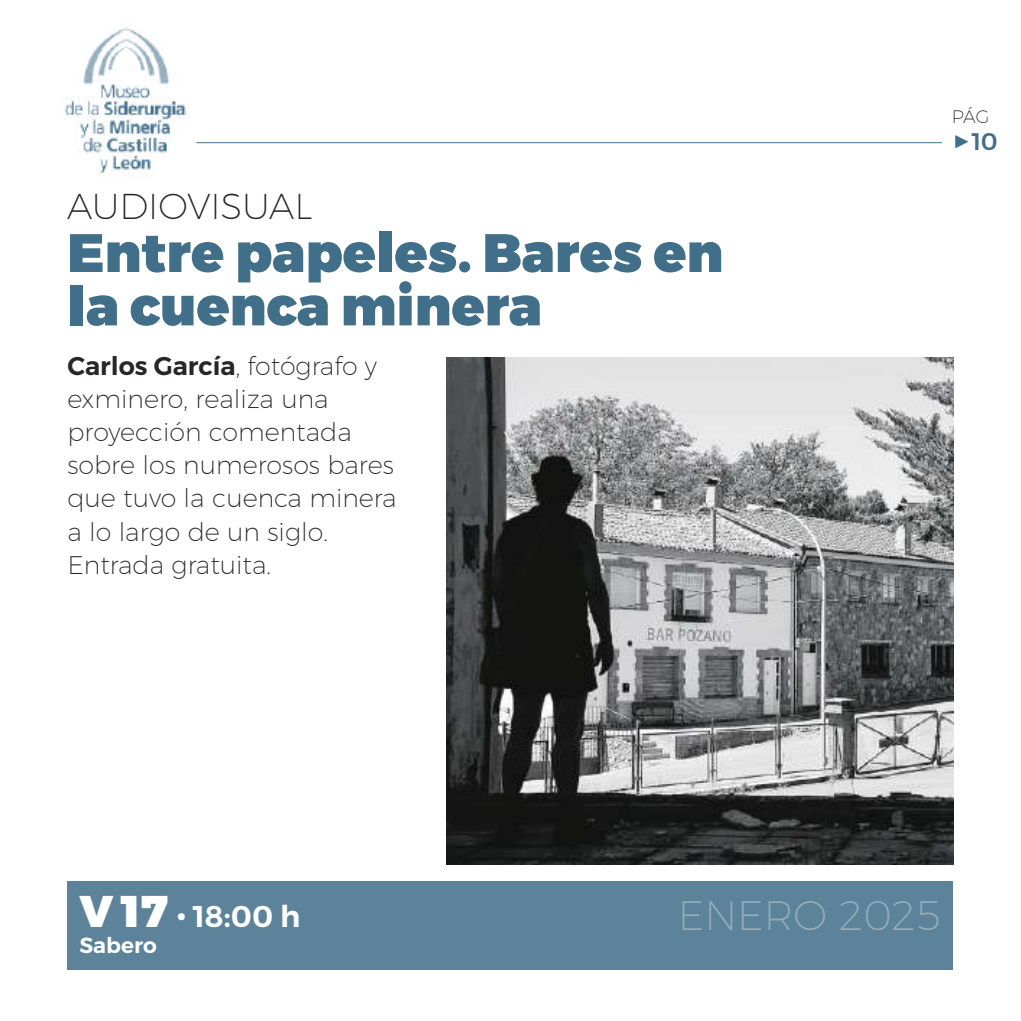
<style>
.page{position:relative;width:1021px;height:1021px;background:#fff}
.page>*{position:absolute;margin:0;border:0;box-sizing:border-box;transform-origin:0 0}
.t1{font:900 54px/53.4px "Montserrat";color:#416f89}
.t2{font:200 41.1px "Montserrat";color:#93adbb}
.t3{font:200 36px "Montserrat";color:#272526}
.t4{font:600 30px "Montserrat";color:#fff}
.t5{font:200 25.5px/33px "Montserrat";color:#272526}
.t6{font:500 24px "Montserrat";color:#416f89}
.t7{font:600 21.6px "Montserrat";color:#fff}
.t8{font:200 18px "Montserrat";color:#272526}
.s1{font-weight:600}
.s2{font-weight:800;font-size:31.2px}
.s3{font-weight:900;font-size:44.4px}
</style>
<div class="page">
<img style="left:64px;top:27px;width:124px;height:150px">
<div style="left:67px;top:881px;width:885px;height:88px;background:#5c8399"></div>
<img style="left:446px;top:357px;width:507px;height:507px">
<hr style="left:196px;top:142px;width:745px;height:1px;background:#416f89">
<h3 class="t3" style="left:67px;top:192px;width:246px">AUDIOVISUAL</h3>
<h1 class="t1" style="left:67px;top:231px;width:657px">Entre papeles. Bares en la cuenca minera</h1>
<p class="t5" style="left:67px;top:352px;width:331px"><span class="s1">Carlos García</span>, fotógrafo y exminero, realiza una proyección comentada sobre los numerosos bares que tuvo la cuenca minera a lo largo de un siglo.<br>Entrada gratuita.</p>
<p class="t8" style="left:951px;top:110px;width:39px">PÁG</p>
<p class="t6" style="left:951px;top:132px;width:48px"><span class="s2">▶</span>10</p>
<p class="t4" style="left:79px;top:905px;width:222px"><span class="s3">V 17</span> • 18:00 h</p>
<h2 class="t2" style="left:677px;top:899px;width:264px">ENERO 2025</h2>
<p class="t7" style="left:79px;top:937px;width:79px">Sabero</p>
</div>
